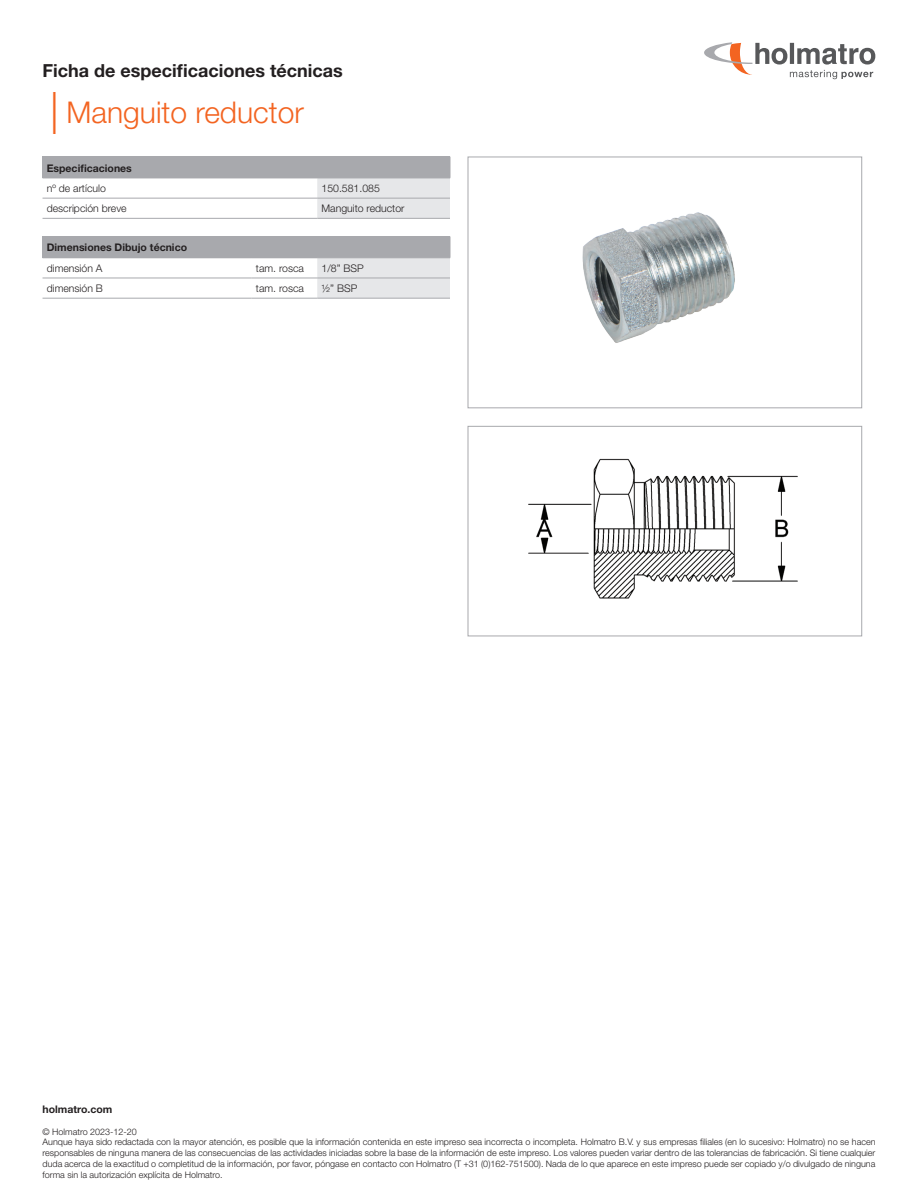
<style>
.page{position:relative;width:918px;height:1188px;background:#fff}
.page>*{position:absolute;margin:0;border:0;box-sizing:border-box;transform-origin:0 0}
.t1{font:300 30px "Helvetica Neue LT Std";color:#f36421}
.t2{font:700 18px "Helvetica Neue LT Std";color:#231f20}
.t3{font:300 10.5px "Helvetica Neue LT Std";color:#231f20}
.t4{font:700 10.5px "Helvetica Neue LT Std";color:#231f20}
.t5{font:300 9px/10.8px "Helvetica Neue LT Std";color:#231f20}
.s1{font-size:42px}
</style>
<div class="page">
<svg style="left:704px;top:42px;width:171px;height:37px"></svg>
<div style="left:43px;top:157px;width:407px;height:21px;background:#a8a9ad"></div>
<svg style="left:317px;top:157px;width:134px;height:61px"></svg>
<hr style="left:43px;top:178px;width:274px;height:1px;background:#a8a9ad">
<hr style="left:317px;top:178px;width:133px;height:1px;background:#a8a9ad">
<hr style="left:43px;top:218px;width:274px;height:1px;background:#a8a9ad">
<hr style="left:43px;top:198px;width:274px;height:1px;background:#a8a9ad">
<hr style="left:317px;top:218px;width:133px;height:1px;background:#a8a9ad">
<hr style="left:317px;top:198px;width:133px;height:1px;background:#a8a9ad">
<div style="left:43px;top:237px;width:407px;height:21px;background:#a8a9ad"></div>
<svg style="left:317px;top:237px;width:134px;height:61px"></svg>
<hr style="left:43px;top:258px;width:209px;height:1px;background:#a8a9ad">
<hr style="left:252px;top:258px;width:65px;height:1px;background:#a8a9ad">
<hr style="left:317px;top:258px;width:133px;height:1px;background:#a8a9ad">
<hr style="left:43px;top:298px;width:209px;height:1px;background:#a8a9ad">
<hr style="left:43px;top:278px;width:209px;height:1px;background:#a8a9ad">
<hr style="left:252px;top:298px;width:65px;height:1px;background:#a8a9ad">
<hr style="left:252px;top:278px;width:65px;height:1px;background:#a8a9ad">
<hr style="left:317px;top:298px;width:133px;height:1px;background:#a8a9ad">
<hr style="left:317px;top:278px;width:133px;height:1px;background:#a8a9ad">
<img style="left:528px;top:458px;width:270px;height:141px">
<div style="left:468px;top:426px;width:394px;height:210px;border:1px solid #a8a9ad"></div>
<img style="left:582px;top:212px;width:153px;height:131px">
<div style="left:468px;top:157px;width:394px;height:251px;border:1px solid #a8a9ad"></div>
<h2 class="t2" style="left:43px;top:59px;width:302px">Ficha de especificaciones técnicas</h2>
<h1 class="t1" style="left:50px;top:94px;width:255px"><span class="s1">|</span> Manguito reductor</h1>
<p class="t4" style="left:47px;top:161px;width:87px">Especificaciones</p>
<p class="t3" style="left:47px;top:182px;width:61px">nº de artículo</p>
<p class="t3" style="left:322px;top:182px;width:60px">150.581.085</p>
<p class="t3" style="left:47px;top:202px;width:81px">descripción breve</p>
<p class="t3" style="left:322px;top:202px;width:85px">Manguito reductor</p>
<p class="t4" style="left:47px;top:241px;width:142px">Dimensiones Dibujo técnico</p>
<p class="t3" style="left:47px;top:261px;width:57px">dimensión A</p>
<p class="t3" style="left:256px;top:261px;width:50px">tam. rosca</p>
<p class="t3" style="left:322px;top:261px;width:44px">1/8” BSP</p>
<p class="t3" style="left:47px;top:282px;width:58px">dimensión B</p>
<p class="t3" style="left:256px;top:282px;width:50px">tam. rosca</p>
<p class="t3" style="left:322px;top:282px;width:37px">½” BSP</p>
<p class="t4" style="left:43px;top:1103px;width:71px">holmatro.com</p>
<p class="t5" style="left:43px;top:1126px;width:835px">© Holmatro 2023-12-20<br>Aunque haya sido redactada con la mayor atención, es posible que la información contenida en este impreso sea incorrecta o incompleta. Holmatro B.V. y sus empresas filiales (en lo sucesivo: Holmatro) no se hacen responsables de ninguna manera de las consecuencias de las actividades iniciadas sobre la base de la información de este impreso. Los valores pueden variar dentro de las tolerancias de fabricación. Si tiene cualquier duda acerca de la exactitud o completitud de la información, por favor, póngase en contacto con Holmatro (T +31 (0)162-751500). Nada de lo que aparece en este impreso puede ser copiado y/o divulgado de ninguna forma sin la autorización explícita de Holmatro.</p>
</div>
